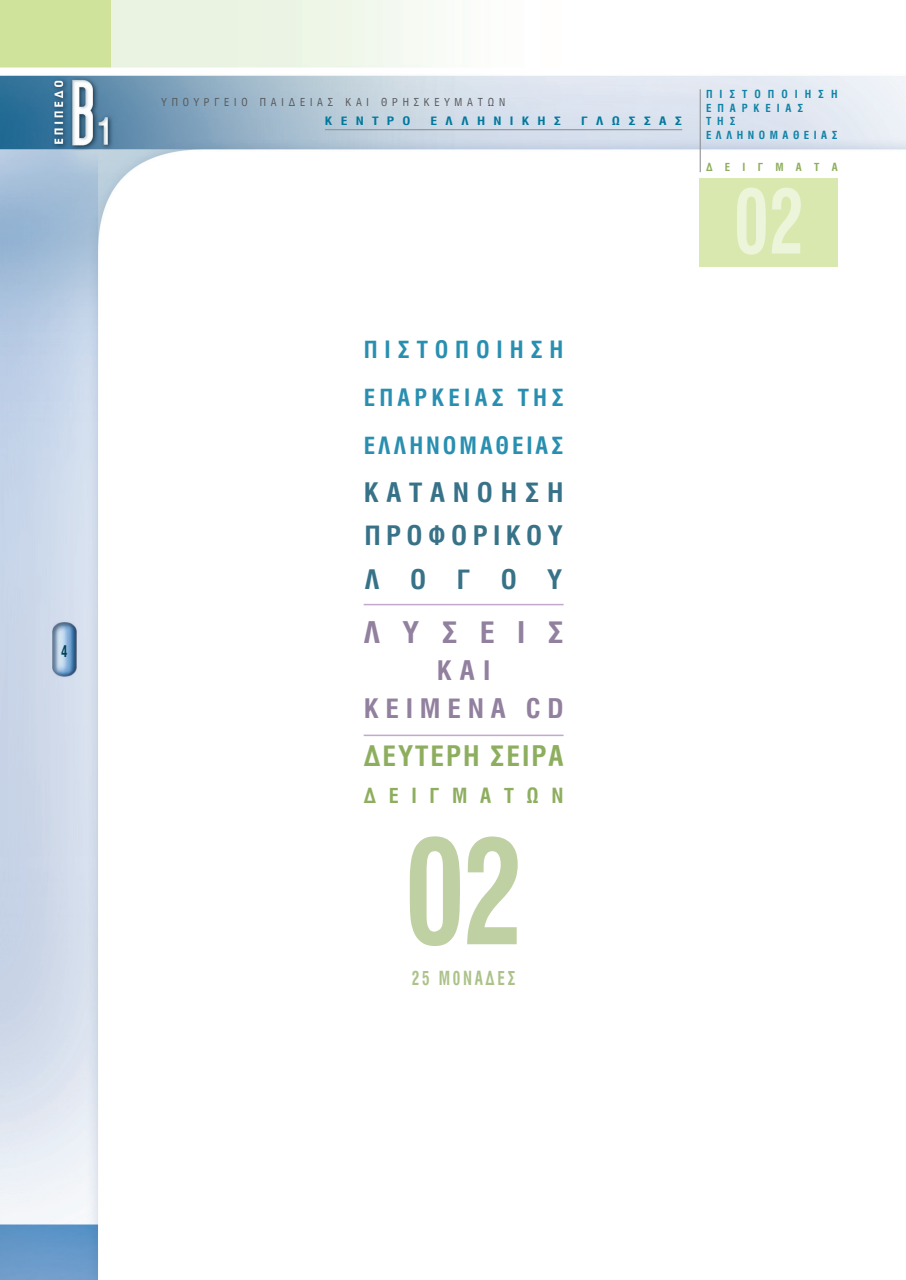
<style>
.page{position:relative;width:906px;height:1280px;background:#fff}
.page>*{position:absolute;margin:0;border:0;box-sizing:border-box;transform-origin:0 0}
.t1{font:700 147px "Mg Helvetica Cond";color:#bfd0a3;scale:.85 1}
.t2{font:700 90px "Mg Helvetica Cond";color:#ecf4d9;scale:.8 1}
.t3{font:700 30px "Mg Helvetica Cond";letter-spacing:.705em;color:#92809f;scale:1.05 1}
.t4{font:700 28.5px "Mg Helvetica Cond";letter-spacing:.07em;color:#8eae5f}
.t5{font:700 27px/43.5px "Mg Helvetica Cond";letter-spacing:.27em;color:#377288;text-align:justify;scale:1.05 1}
.t6{font:700 27px/37.5px "Mg Helvetica Cond";letter-spacing:.24em;color:#92809f;text-align:center;scale:1.05 1}
.t7{font:700 24px/48px "Mg Helvetica Cond";letter-spacing:.175em;color:#298fb0;text-align:justify}
.t8{font:700 21px "Mg Helvetica Cond";letter-spacing:.6em;color:#8eae5f}
.t9{font:700 19.5px "Mg Helvetica Cond";letter-spacing:.17em;color:#acc289;scale:.8 1}
.t10{font:700 16.5px "Mg Helvetica Cond";color:#004358;scale:.8 1}
.t11{font:700 11.7px "Mg Helvetica Cond";letter-spacing:.59em;color:#00789c;scale:1.2 1}
.t12{font:700 11.25px/13.5px "Mg Helvetica Cond";letter-spacing:.525em;color:#0f83a6}
.t13{font:700 11.25px "Mg Helvetica Cond";letter-spacing:1.09em;color:#8eae5f}
.t14{font:10.95px "Mg Helvetica Cond";letter-spacing:.44em;color:#57585a}
</style>
<div class="page">
<img style="left:0;top:0;width:906px;height:1280px">
<hr style="left:699px;top:89px;width:1px;height:83px;background:#8a8c8f">
<div style="left:699px;top:179px;width:139px;height:88px;background:#d9e8ae"></div>
<hr style="left:325px;top:129px;width:357px;height:1px;background:#8a8c8f">
<hr style="left:364px;top:604px;width:199px;height:1px;background:#c2a9d0">
<hr style="left:364px;top:735px;width:199px;height:1px;background:#c2a9d0">
<h3 class="t10" style="left:61px;top:642px;width:10px">4</h3>
<p class="t14" style="left:162px;top:96px;width:345px">YΠΟΥΡΓΕΙΟ ΠΑΙΔΕΙΑΣ ΚΑΙ ΘΡΗΣΚΕΥΜΑΤΩΝ</p>
<p class="t11" style="left:325px;top:114px;width:73px">ΚΕΝΤΡΟ</p>
<p class="t11" style="left:430px;top:114px;width:110px">ΕΛΛΗΝΙΚΗΣ</p>
<p class="t11" style="left:581px;top:114px;width:86px">ΓΛΩΣΣΑΣ</p>
<p class="t12" style="left:706px;top:88px;width:133px">ΠΙΣΤΟΠΟΙΗΣΗ<br>ΕΠΑΡΚΕΙΑΣ<br>ΤΗΣ<br>ΕΛΛΗΝΟΜΑΘΕΙΑΣ</p>
<p class="t13" style="left:706px;top:161px;width:133px">ΔΕΙΓΜΑΤΑ</p>
<h2 class="t2" style="left:734px;top:170px;width:89px">02</h2>
<h3 class="t7" style="left:364px;top:325px;width:201px">ΠΙΣΤΟΠΟΙΗΣΗ ΕΠΑΡΚΕΙΑΣ ΤΗΣ ΕΛΛΗΝΟΜΑΘΕΙΑΣ</h3>
<h3 class="t5" style="left:364px;top:471px;width:192px">ΚΑΤΑΝΟΗΣΗ ΠΡΟΦΟΡΙΚΟΥ ΛΟΓΟΥ</h3>
<h3 class="t3" style="left:364px;top:615px;width:192px">ΛΥΣΕΙΣ</h3>
<h3 class="t6" style="left:364px;top:652px;width:192px">ΚΑΙ<br>ΚΕΙΜΕΝΑ CD</h3>
<h3 class="t4" style="left:364px;top:739px;width:201px">ΔΕΥΤΕΡΗ ΣΕΙΡΑ</h3>
<h3 class="t8" style="left:364px;top:784px;width:201px">ΔΕΙΓΜΑΤΩΝ</h3>
<h1 class="t1" style="left:404px;top:808px;width:140px">02</h1>
<h3 class="t9" style="left:412px;top:967px;width:131px">25 Μ0ΝΑΔΕΣ</h3>
</div>
